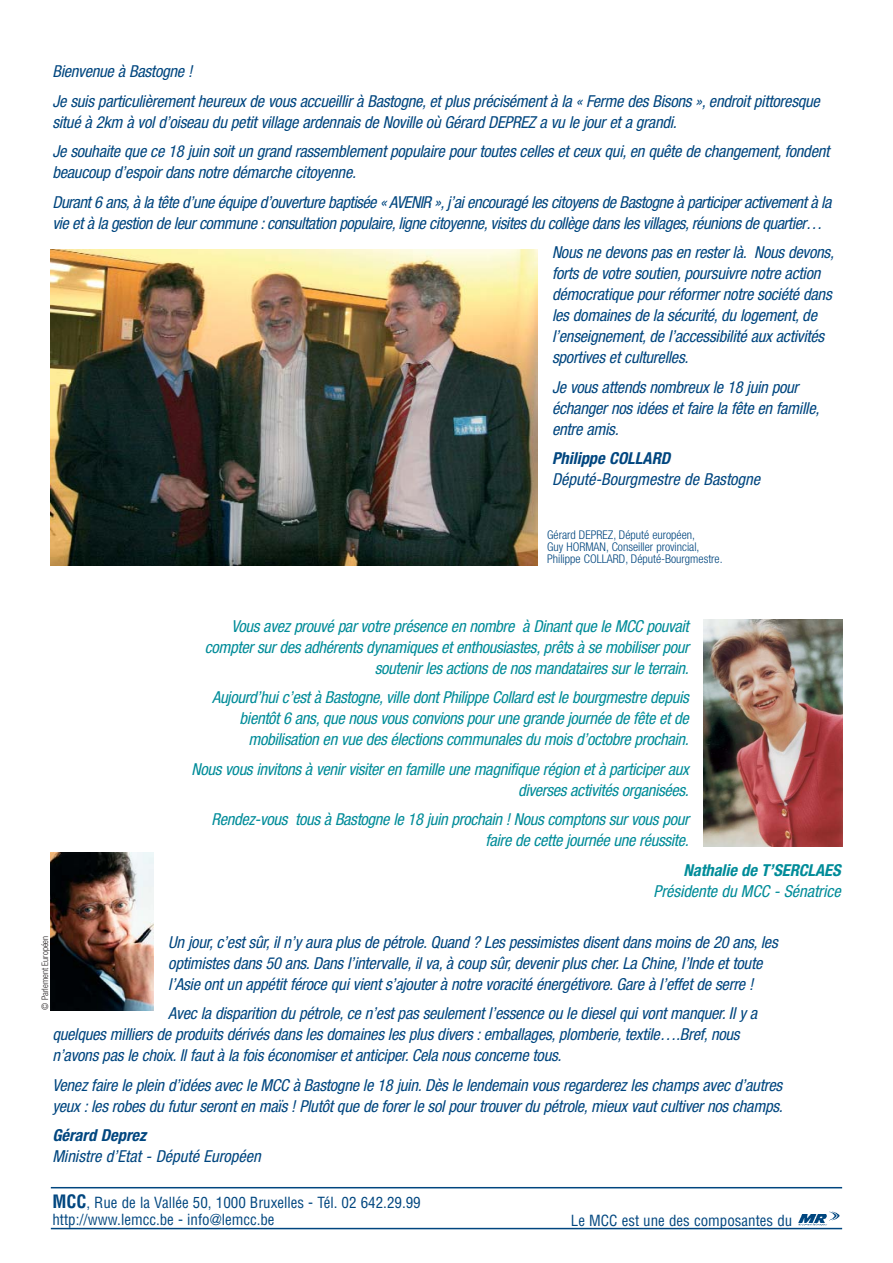
<style>
.page{position:relative;width:893px;height:1263px;background:#fff}
.page>*{position:absolute;margin:0;border:0;box-sizing:border-box;transform-origin:0 0}
.t1{font:italic condensed 16.5px/21px "Helvetica Neue";letter-spacing:-.015em;color:#00467f}
.t2{font:italic condensed 16.5px/21px "Helvetica Neue";letter-spacing:-.02em;color:#008c99;text-align:right}
.t3{font:italic 700 condensed 16.5px "Helvetica Neue";color:#00467f}
.t4{font:italic 700 condensed 16.5px "Helvetica Neue";color:#008c99}
.t5{font:condensed 15px/16.5px "Helvetica";color:#00467f}
.t6{font:300 condensed 12px/12px "Helvetica Neue";color:#00467f}
.t7{font:300 condensed 9px "Helvetica Neue";color:#231f20}
.s1{font-weight:700;font-size:18px}
</style>
<div class="page">
<hr style="left:51px;top:1228px;width:791px;height:1px;background:#00467f">
<hr style="left:51px;top:1187px;width:791px;height:1px;background:#00467f">
<img style="left:798px;top:1211px;width:41px;height:15px">
<img style="left:704px;top:620px;width:138px;height:226px">
<img style="left:51px;top:852px;width:102px;height:158px">
<img style="left:51px;top:250px;width:486px;height:316px">
<p class="t1" style="left:52px;top:58px;width:769px;line-height:29.5px">Bienvenue à Bastogne !<br>Je suis particulièrement heureux de vous accueillir à Bastogne, et plus précisément à la « Ferme des Bisons », endroit pittoresque</p>
<p class="t1" style="left:52px;top:108px;width:778px;line-height:29.5px">situé à 2km à vol d’oiseau du petit village ardennais de Noville où Gérard DEPREZ a vu le jour et a grandi.<br>Je souhaite que ce 18 juin soit un grand rassemblement populaire pour toutes celles et ceux qui, en quête de changement, fondent</p>
<p class="t1" style="left:52px;top:159px;width:780px;line-height:29.5px">beaucoup d’espoir dans notre démarche citoyenne.<br>Durant 6 ans, à la tête d’une équipe d’ouverture baptisée « AVENIR », j’ai encouragé les citoyens de Bastogne à participer activement à la</p>
<p class="t1" style="left:552px;top:209px;width:283px;line-height:29.5px;text-indent:-499px">vie et à la gestion de leur commune : consultation populaire, ligne citoyenne, visites du collège dans les villages, réunions de quartier…<br>Nous ne devons pas en rester là. Nous devons,</p>
<p class="t1" style="left:552px;top:264px;width:281px">forts de votre soutien, poursuivre notre action démocratique pour réformer notre société dans les domaines de la sécurité, du logement, de l’enseignement, de l’accessibilité aux activités sportives et culturelles.</p>
<p class="t1" style="left:552px;top:378px;width:269px">Je vous attends nombreux le 18 juin pour échanger nos idées et faire la fête en famille, entre amis.</p>
<p class="t3" style="left:552px;top:452px;width:123px">Philippe COLLARD</p>
<p class="t1" style="left:552px;top:470px;width:210px">Député-Bourgmestre de Bastogne</p>
<p class="t6" style="left:547px;top:529px;width:177px">Gérard DEPREZ, Député européen,<br>Guy HORMAN, Conseiller provincial,<br>Philippe COLLARD, Député-Bourgmestre.</p>
<p class="t2" style="left:205px;top:617px;width:485px">Vous avez prouvé par votre présence en nombre à Dinant que le MCC pouvait compter sur des adhérents dynamiques et enthousiastes, prêts à se mobiliser pour soutenir les actions de nos mandataires sur le terrain.</p>
<p class="t2" style="left:212px;top:688px;width:478px">Aujourd’hui c’est à Bastogne, ville dont Philippe Collard est le bourgmestre depuis bientôt 6 ans, que nous vous convions pour une grande journée de fête et de mobilisation en vue des élections communales du mois d’octobre prochain.</p>
<p class="t2" style="left:192px;top:760px;width:499px">Nous vous invitons à venir visiter en famille une magnifique région et à participer aux diverses activités organisées.</p>
<p class="t2" style="left:211px;top:810px;width:479px">Rendez-vous tous à Bastogne le 18 juin prochain ! Nous comptons sur vous pour faire de cette journée une réussite.</p>
<p class="t4" style="left:683px;top:864px;width:162px">Nathalie de T’SERCLAES</p>
<p class="t2" style="left:653px;top:882px;width:189px">Présidente du MCC - Sénatrice</p>
<p class="t1" style="left:168px;top:933px;width:611px">Un jour, c’est sûr, il n’y aura plus de pétrole. Quand ? Les pessimistes disent dans moins de 20 ans, les optimistes dans 50 ans. Dans l’intervalle, il va, à coup sûr, devenir plus cher. La Chine, l’Inde et toute l’Asie ont un appétit féroce qui vient s’ajouter à notre voracité énergétivore. Gare à l’effet de serre !</p>
<p class="t1" style="left:52px;top:1004px;width:706px;text-indent:116px">Avec la disparition du pétrole, ce n’est pas seulement l’essence ou le diesel qui vont manquer. Il y a quelques milliers de produits dérivés dans les domaines les plus divers : emballages, plomberie, textile….Bref, nous n’avons pas le choix. Il faut à la fois économiser et anticiper. Cela nous concerne tous.</p>
<p class="t1" style="left:52px;top:1076px;width:732px">Venez faire le plein d’idées avec le MCC à Bastogne le 18 juin. Dès le lendemain vous regarderez les champs avec d’autres yeux : les robes du futur seront en maïs ! Plutôt que de forer le sol pour trouver du pétrole, mieux vaut cultiver nos champs.</p>
<p class="t3" style="left:52px;top:1129px;width:98px">Gérard Deprez</p>
<p class="t1" style="left:52px;top:1147px;width:210px">Ministre d’Etat - Député Européen</p>
<p class="t7" style="left:42px;top:1010px;width:76px;rotate:-90deg">© Parlement Européen</p>
<p class="t5" style="left:52px;top:1196px;width:370px"><span class="s1">MCC</span>, Rue de la Vallée 50, 1000 Bruxelles - Tél. 02 642.29.99 http://www.lemcc.be - info@lemcc.be</p>
<p class="t5" style="left:571px;top:1213px;width:223px">Le MCC est une des composantes du</p>
</div>
